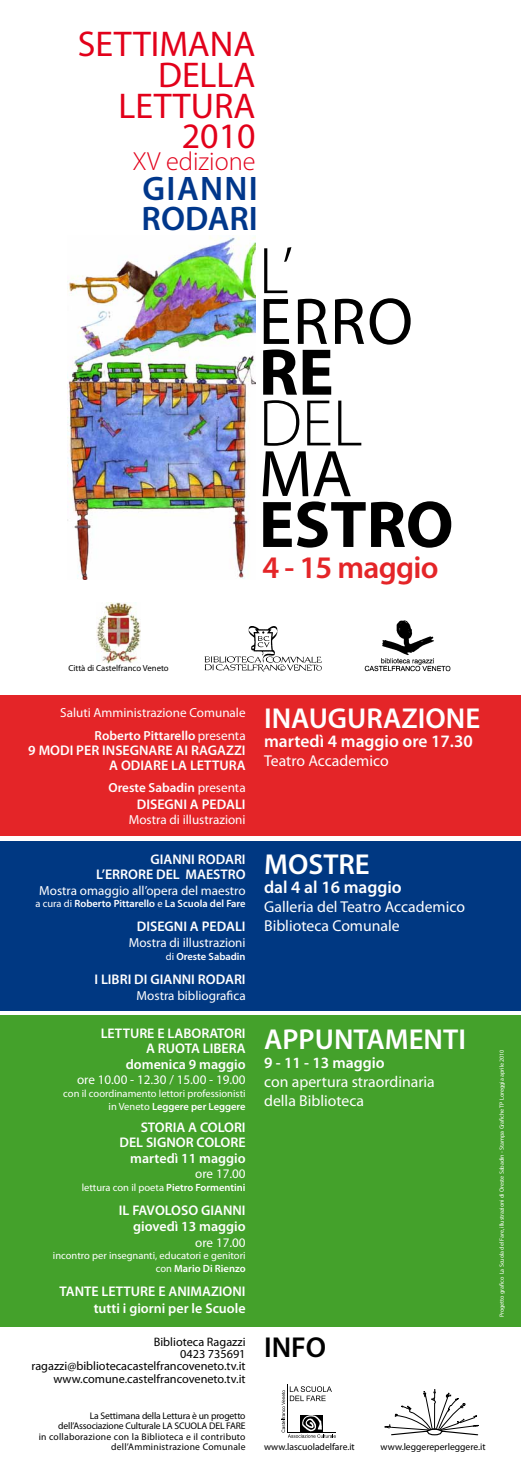
<style>
.page{position:relative;width:521px;height:1474px;background:#fff}
.page>*{position:absolute;margin:0;border:0;box-sizing:border-box;transform-origin:0 0}
.t1{font:700 66.5px "Myriad Pro";color:#000}
.t2{font:66.5px "Myriad Pro";letter-spacing:.02em;color:#000}
.t3{font:300 66.5px "Myriad Pro";color:#000}
.t4{font:35.88px/30.6px "Myriad Pro";color:#e2001a;text-align:right}
.t5{font:600 34.12px/29.8px "Myriad Pro";letter-spacing:.02em;color:#00378b}
.t6{font:600 31.5px "Myriad Pro";letter-spacing:-.025em;color:#e42528}
.t7{font:600 28.88px "Myriad Pro";color:#fff}
.t8{font:600 28.88px "Myriad Pro";color:#000}
.t9{font:300 26.25px "Myriad Pro";color:#e2001a}
.t10{font:600 17.5px "Myriad Pro";color:#fff}
.t11{font:15.75px/18.9px "Myriad Pro";color:#fff}
.t12{font:600 15.75px "Myriad Pro";color:#fff}
.t13{font:600 14px/15.3px "Myriad Pro";color:#fff;text-align:right}
.t14{font:13.12px/23.1px "Myriad Pro";color:#fff;text-align:right}
.t15{font:600 13.12px "Myriad Pro";color:#fff}
.t16{font:12.25px/12.2px "Myriad Pro";color:#000;text-align:right}
.t17{font:10.5px/12.6px "Myriad Pro";color:#fff;text-align:right}
.t18{font:600 10.5px "Myriad Pro";color:#fff}
.t19{font:9.62px/10.5px "Myriad Pro";color:#000;text-align:right}
.t20{font:8.75px "Myriad Pro";color:#000}
.t21{font:6.12px "Myriad Pro";letter-spacing:-.01em;color:#fff}
.s1{font-weight:600}
.s2{font-weight:400}
</style>
<div class="page">
<div style="left:0;top:695px;width:521px;height:141px;background:#e42528"></div>
<div style="left:0;top:840px;width:521px;height:170px;background:#003882"></div>
<svg style="left:385px;top:1389px;width:94px;height:46px"></svg>
<svg style="left:281px;top:1386px;width:55px;height:51px"></svg>
<img style="left:364px;top:620px;width:87px;height:52px">
<img style="left:204px;top:626px;width:118px;height:46px">
<img style="left:96px;top:602px;width:45px;height:61px">
<img style="left:68px;top:236px;width:187px;height:343px">
<div style="left:0;top:1014px;width:521px;height:312px;background:#44a12b"></div>
<h2 class="t4" style="left:78px;top:28px;width:179px">SETTIMANA<br>DELLA<br>LETTURA<br>2010</h2>
<h3 class="t9" style="left:132px;top:145px;width:125px">XV edizione</h3>
<h3 class="t5" style="left:142px;top:173px;width:118px">GIANNI<br>RODARI</h3>
<h1 class="t3" style="left:259px;top:231px;width:36px">L’</h1>
<h1 class="t2" style="left:259px;top:280px;width:156px">ERRO</h1>
<h1 class="t1" style="left:259px;top:329px;width:76px">RE</h1>
<h1 class="t3" style="left:259px;top:383px;width:105px">DEL</h1>
<h1 class="t2" style="left:259px;top:433px;width:95px">MA</h1>
<h1 class="t1" style="left:259px;top:481px;width:196px">ESTRO</h1>
<h3 class="t6" style="left:262px;top:548px;width:177px">4 - 15 maggio</h3>
<p class="t20" style="left:68px;top:662px;width:102px">Città di Castelfranco Veneto</p>
<p class="t14" style="left:60px;top:701px;width:187px">Saluti Amministrazione Comunale<br><span class="s1">Roberto Pittarello</span> presenta</p>
<p class="t13" style="left:28px;top:742px;width:219px;line-height:14.9px">9 MODI PER INSEGNARE AI RAGAZZI<br>A ODIARE LA LETTURA</p>
<p class="t15" style="left:108px;top:779px;width:139px">Oreste Sabadin <span class="s2">presenta</span></p>
<p class="t13" style="left:137px;top:795px;width:110px">DISEGNI A PEDALI</p>
<p class="t14" style="left:129px;top:808px;width:118px">Mostra di illustrazioni</p>
<p class="t13" style="left:96px;top:851px;width:151px;line-height:14.9px">GIANNI RODARI<br>L’ERRORE DEL MAESTRO</p>
<p class="t14" style="left:39px;top:878px;width:208px">Mostra omaggio all’opera del maestro</p>
<p class="t18" style="left:35px;top:897px;width:212px"><span class="s2">a cura di</span> Roberto Pittarello <span class="s2">e</span> La Scuola del Fare</p>
<p class="t13" style="left:137px;top:918px;width:110px">DISEGNI A PEDALI</p>
<p class="t14" style="left:129px;top:931px;width:118px">Mostra di illustrazioni</p>
<p class="t18" style="left:166px;top:949px;width:81px"><span class="s2">di</span> Oreste Sabadin</p>
<p class="t13" style="left:94px;top:971px;width:153px">I LIBRI DI GIANNI RODARI</p>
<p class="t14" style="left:137px;top:983px;width:110px">Mostra bibliografica</p>
<p class="t13" style="left:101px;top:1025px;width:146px">LETTURE E LABORATORI<br>A RUOTA LIBERA domenica 9 maggio</p>
<p class="t14" style="left:77px;top:1068px;width:170px">ore 10.00 - 12.30 / 15.00 - 19.00</p>
<p class="t17" style="left:63px;top:1087px;width:184px">con il coordinamento lettori professionisti in Veneto <span class="s1">Leggere per Leggere</span></p>
<p class="t13" style="left:119px;top:1119px;width:128px">STORIA A COLORI<br>DEL SIGNOR COLORE martedì 11 maggio</p>
<p class="t14" style="left:195px;top:1162px;width:52px">ore 17.00</p>
<p class="t17" style="left:82px;top:1180px;width:165px">lettura con il poeta <span class="s1">Pietro Formentini</span></p>
<p class="t13" style="left:119px;top:1202px;width:128px;line-height:15.8px">IL FAVOLOSO GIANNI giovedì 13 maggio</p>
<p class="t14" style="left:195px;top:1230px;width:52px">ore 17.00</p>
<p class="t17" style="left:53px;top:1249px;width:194px">incontro per insegnanti, educatori e genitori con <span class="s1">Mario Di Rienzo</span></p>
<p class="t13" style="left:59px;top:1282px;width:188px;line-height:16.8px">TANTE LETTURE E ANIMAZIONI tutti i giorni per le Scuole</p>
<p class="t16" style="left:31px;top:1335px;width:216px">Biblioteca Ragazzi<br>0423 735691 ragazzi@bibliotecacastelfrancoveneto.tv.it www.comune.castelfrancoveneto.tv.it</p>
<p class="t19" style="left:39px;top:1409px;width:208px">La Settimana della Lettura è un progetto dell’Associazione Culturale LA SCUOLA DEL FARE<br>in collaborazione con la Biblioteca e il contributo dell’Amministrazione Comunale</p>
<h3 class="t7" style="left:264px;top:699px;width:218px">INAUGURAZIONE</h3>
<p class="t10" style="left:264px;top:729px;width:210px">martedì 4 maggio ore 17.30</p>
<p class="t11" style="left:264px;top:750px;width:126px">Teatro Accademico</p>
<h3 class="t7" style="left:264px;top:845px;width:107px">MOSTRE</h3>
<p class="t10" style="left:264px;top:876px;width:139px">dal 4 al 16 maggio</p>
<p class="t11" style="left:264px;top:896px;width:202px">Galleria del Teatro Accademico<br>Biblioteca Comunale</p>
<h3 class="t7" style="left:264px;top:1020px;width:203px">APPUNTAMENTI</h3>
<p class="t12" style="left:264px;top:1052px;width:122px">9 - 11 - 13 maggio</p>
<p class="t11" style="left:264px;top:1071px;width:172px;line-height:19.2px">con apertura straordinaria della Biblioteca</p>
<h3 class="t8" style="left:264px;top:1328px;width:64px">INFO</h3>
<p class="t21" style="left:498px;top:1317px;width:269px;rotate:-90deg">Progetto grafico La Scuola del Fare, illustrazioni di Oreste Sabadin - Stampa Grafiche TP Loreggia aprile 2010</p>
<p class="t19" style="left:264px;top:1441px;width:92px">www.lascuoladelfare.it</p>
<p class="t19" style="left:381px;top:1441px;width:106px">www.leggereperleggere.it</p>
</div>
